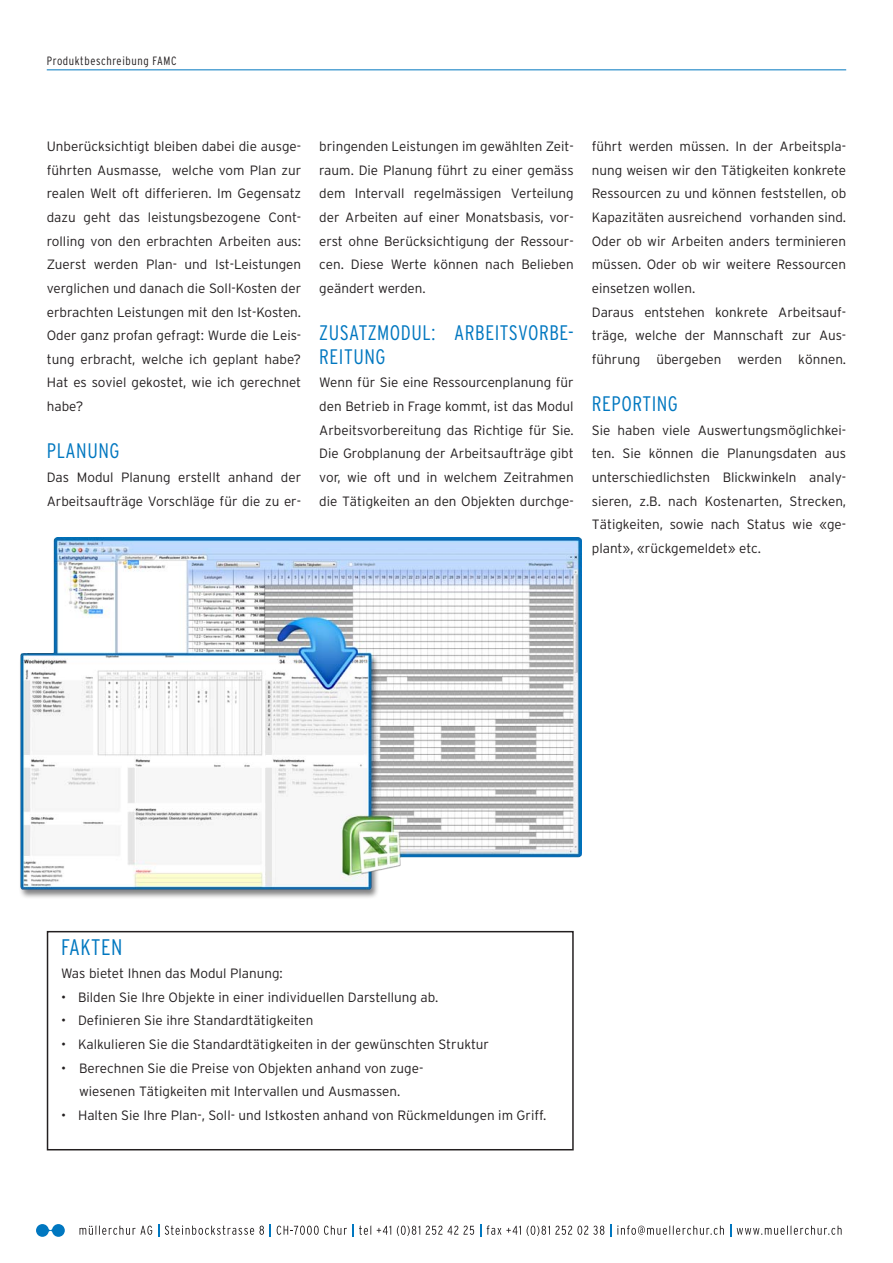
<style>
.page{position:relative;width:893px;height:1263px;background:#fff}
.page>*{position:absolute;margin:0;border:0;box-sizing:border-box;transform-origin:0 0}
.Grundlinienraster{font:300 condensed 22.5px "Interstate";letter-spacing:.025em;color:#0077c0}
.Grundlinienraster-2{font:300 condensed 21px/23.7px "Interstate";letter-spacing:.025em;color:#0077c0}
.Grundlinienraster-3{font:300 13.5px/23.7px "Interstate";color:#231f20;text-align:justify}
.Aufzählungsformat{font:300 13.5px/23.7px "Interstate";color:#231f20;text-align:center}
.Grundlinienraster-4{font:300 condensed 12px "Interstate";letter-spacing:.05em;color:#231f20}
</style>
<div class="page">
<div style="left:47px;top:931px;width:527px;height:219px;border:2px solid #231f20"></div>
<img style="left:20px;top:537px;width:562px;height:361px">
<hr style="left:47px;top:69px;width:799px;height:1px;background:#0077c0">
<svg style="left:36px;top:1224px;width:29px;height:13px"></svg>
<svg style="left:80px;top:1225px;width:72px;height:10px"></svg>
<svg style="left:158px;top:1224px;width:1px;height:13px"></svg>
<svg style="left:165px;top:1225px;width:99px;height:10px"></svg>
<svg style="left:270px;top:1224px;width:1px;height:13px"></svg>
<svg style="left:277px;top:1224px;width:94px;height:13px"></svg>
<svg style="left:377px;top:1226px;width:14px;height:9px"></svg>
<svg style="left:397px;top:1225px;width:23px;height:11px"></svg>
<svg style="left:426px;top:1225px;width:48px;height:10px"></svg>
<svg style="left:480px;top:1224px;width:1px;height:13px"></svg>
<svg style="left:487px;top:1225px;width:34px;height:10px"></svg>
<svg style="left:527px;top:1225px;width:77px;height:11px"></svg>
<svg style="left:610px;top:1224px;width:1px;height:13px"></svg>
<svg style="left:617px;top:1225px;width:107px;height:10px"></svg>
<svg style="left:730px;top:1224px;width:1px;height:13px"></svg>
<svg style="left:737px;top:1225px;width:105px;height:10px"></svg>
<p class="Grundlinienraster-4" style="left:47px;top:53px;width:131px">Produktbeschreibung FAMC</p>
<p class="Grundlinienraster-3" style="left:47px;top:134px;width:256px">Unberücksichtigt bleiben dabei die ausge&shy;führten Ausmasse, welche vom Plan zur realen Welt oft differieren. Im Gegensatz dazu geht das leistungsbezogene Cont&shy;rolling von den erbrachten Arbeiten aus:<br>Zuerst werden Plan- und Ist-Leistungen verglichen und danach die Soll-Kosten der erbrachten Leistungen mit den Ist-Kosten.<br>Oder ganz profan gefragt: Wurde die Leis&shy;tung erbracht, welche ich geplant habe?<br>Hat es soviel gekostet, wie ich gerechnet habe?</p>
<p class="Grundlinienraster-2" style="left:47px;top:439px;width:74px">PLANUNG</p>
<p class="Grundlinienraster-3" style="left:47px;top:465px;width:256px">Das Modul Planung erstellt anhand der<br>Arbeitsaufträge Vorschläge für die zu er-</p>
<p class="Grundlinienraster-3" style="left:319px;top:134px;width:256px">bringenden Leistungen im gewählten Zeit&shy;raum. Die Planung führt zu einer gemäss dem Intervall regelmässigen Verteilung der Arbeiten auf einer Monatsbasis, vor&shy;erst ohne Berücksichtigung der Ressour&shy;cen. Diese Werte können nach Belieben geändert werden.</p>
<p class="Grundlinienraster-2" style="left:319px;top:321px;width:256px">ZUSATZMODUL: ARBEITSVORBE-<br>REITUNG</p>
<p class="Grundlinienraster-3" style="left:319px;top:371px;width:256px">Wenn für Sie eine Ressourcenplanung für den Betrieb in Frage kommt, ist das Modul Arbeitsvorbereitung das Richtige für Sie.<br>Die Grobplanung der Arbeitsaufträge gibt vor, wie oft und in welchem Zeitrahmen die Tätigkeiten an den Objekten durchge-</p>
<p class="Grundlinienraster-3" style="left:592px;top:134px;width:256px">führt werden müssen. In der Arbeitspla&shy;nung weisen wir den Tätigkeiten konkrete Ressourcen zu und können feststellen, ob Kapazitäten ausreichend vorhanden sind.<br>Oder ob wir Arbeiten anders terminieren müssen. Oder ob wir weitere Ressourcen einsetzen wollen.</p>
<p class="Grundlinienraster-3" style="left:592px;top:300px;width:256px">Daraus entstehen konkrete Arbeitsauf&shy;träge, welche der Mannschaft zur Aus&shy;führung übergeben werden können.</p>
<p class="Grundlinienraster-2" style="left:592px;top:392px;width:88px">REPORTING</p>
<p class="Grundlinienraster-3" style="left:592px;top:418px;width:256px">Sie haben viele Auswertungsmöglichkei&shy;ten. Sie können die Planungsdaten aus unterschiedlichsten Blickwinkeln analy&shy;sieren, z.B. nach Kostenarten, Strecken, Tätigkeiten, sowie nach Status wie «ge&shy;plant», «rückgemeldet» etc.</p>
<p class="Grundlinienraster" style="left:61px;top:933px;width:63px">FAKTEN</p>
<p class="Grundlinienraster-3" style="left:61px;top:961px;width:223px">Was bietet Ihnen das Modul Planung:</p>
<p class="Aufzählungsformat" style="left:61px;top:985px;width:379px">• Bilden Sie Ihre Objekte in einer individuellen Darstellung ab.</p>
<p class="Aufzählungsformat" style="left:61px;top:1009px;width:254px">• Definieren Sie ihre Standardtätigkeiten</p>
<p class="Aufzählungsformat" style="left:61px;top:1032px;width:430px">• Kalkulieren Sie die Standardtätigkeiten in der gewünschten Struktur</p>
<p class="Aufzählungsformat" style="left:61px;top:1056px;width:364px">• Berechnen Sie die Preise von Objekten anhand von zuge&shy;wiesenen Tätigkeiten mit Intervallen und Ausmassen.</p>
<p class="Aufzählungsformat" style="left:61px;top:1103px;width:487px">• Halten Sie Ihre Plan-, Soll- und Istkosten anhand von Rückmeldungen im Griff.</p>
</div>
